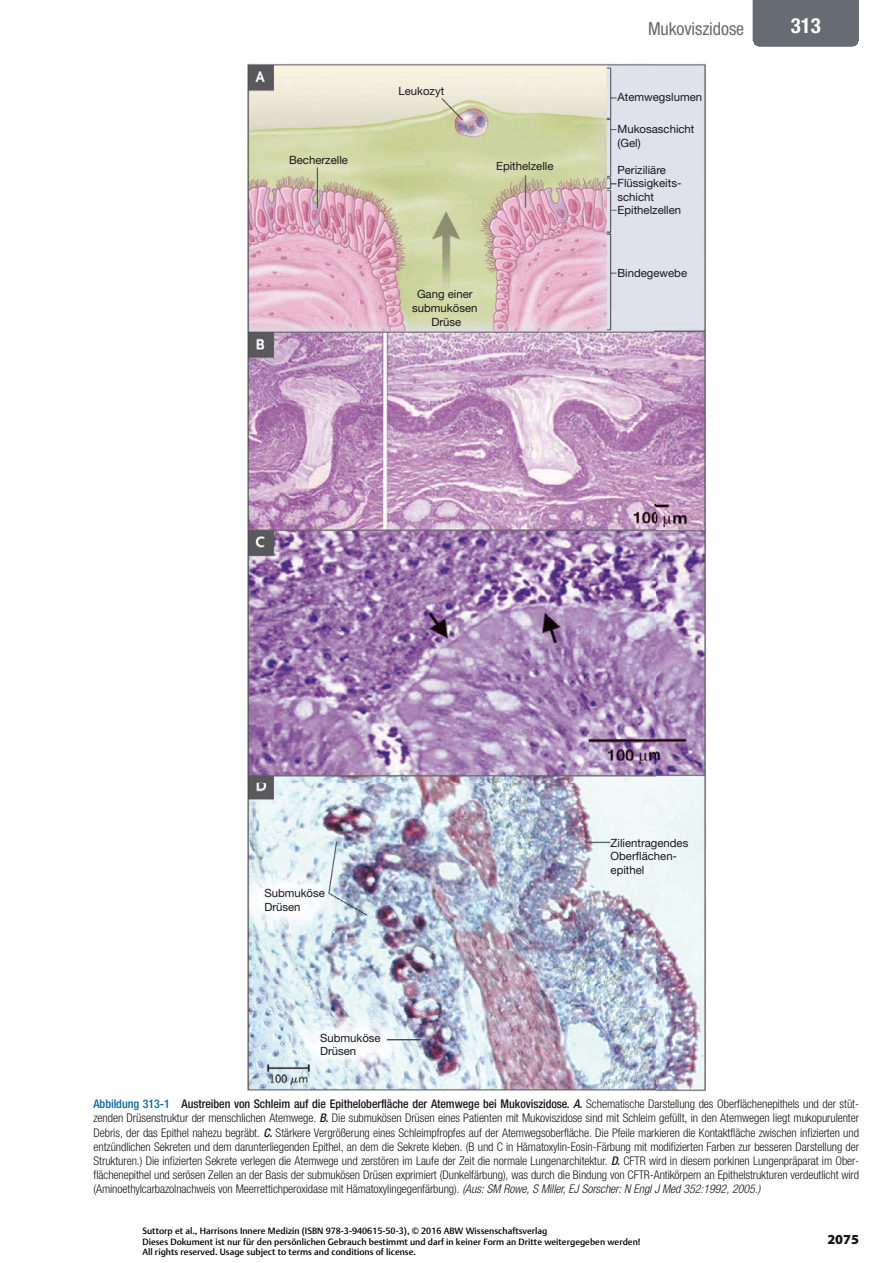
<style>
.page{position:relative;width:893px;height:1263px;background:#fff}
.page>*{position:absolute;margin:0;border:0;box-sizing:border-box;transform-origin:0 0}
.t1{font:20.85px "Adv T Tcf 59610 d.B";color:#fff}
.t2{font:18px "Adv T Tb 398 b 3 ea";color:#666c71}
.t3{font:13.8px "Adv OT2 bda 31 c 3.B";color:#1a171c}
.t4{font:12px/14.2px "Adv T Td 2 b 0 c 03 b";color:#1a171c;text-align:justify}
.t5{font:12px "Adv TT83 c 78 ee 2";color:#1a171c}
.t6{font:11.4px/13.6px "Helvetica Neue LT Com";color:#1a171c}
.t7{font:500 9px/10.8px "Thieme Argo 2011";color:#000}
.s1{color:#006ab2}
.s2{font-family:"Adv TT67 f 7990 f.I"}
.s3{font-family:"Adv T Td 2 b 0 c 03 b"}
.s4{font-family:"Adv T Tf 85747 c 7.I"}
</style>
<div class="page">
<img style="left:247px;top:63px;width:459px;height:1029px">
<div style="left:752px;top:0;width:107px;height:47px;background:#666c71"></div>
<p class="t6" style="left:289px;top:154px;width:60px">Becherzelle</p>
<p class="t6" style="left:398px;top:85px;width:47px">Leukozyt</p>
<p class="t6" style="left:496px;top:161px;width:59px">Epithelzelle</p>
<p class="t6" style="left:412px;top:289px;width:67px;text-align:center">Gang einer submukösen<br>Drüse</p>
<h2 class="t2" style="left:648px;top:22px;width:98px">Mukoviszidose</h2>
<h1 class="t1" style="left:791px;top:13px;width:32px">313</h1>
<p class="t6" style="left:617px;top:92px;width:86px">Atemwegslumen</p>
<p class="t6" style="left:617px;top:124px;width:79px">Mukosaschicht (Gel)</p>
<p class="t6" style="left:617px;top:164px;width:65px">Periziliäre<br>Flüssigkeits&shy;schicht</p>
<p class="t6" style="left:617px;top:204px;width:65px">Epithelzellen</p>
<p class="t6" style="left:617px;top:267px;width:71px">Bindegewebe</p>
<p class="t6" style="left:264px;top:887px;width:62px">Submuköse<br>Drüsen</p>
<p class="t6" style="left:320px;top:1032px;width:62px">Submuköse<br>Drüsen</p>
<p class="t6" style="left:611px;top:837px;width:79px">Zilientragendes<br>Oberflächen&shy;epithel</p>
<p class="t5" style="left:94px;top:1099px;width:767px"><span class="s1">Abbildung 313-1</span> Austreiben von Schleim auf die Epitheloberfläche der Atemwege bei Mukoviszidose. <span class="s2">A.</span> <span class="s3">Schematische Darstellung des Oberflächenepithels und der stüt-</span></p>
<p class="t4" style="left:94px;top:1112px;width:767px">zenden Drüsenstruktur der menschlichen Atemwege. <span class="s2">B.</span> Die submukösen Drüsen eines Patienten mit Mukoviszidose sind mit Schleim gefüllt, in den Atemwegen liegt mukopurulenter Debris, der das Epithel nahezu begräbt. <span class="s2">C.</span> Stärkere Vergrößerung eines Schleimpfropfes auf der Atemwegsoberfläche. Die Pfeile markieren die Kontaktfläche zwischen infizierten und entzündlichen Sekreten und dem darunterliegenden Epithel, an dem die Sekrete kleben. (B und C in Hämatoxylin-Eosin-Färbung mit modifizierten Farben zur besseren Darstellung der Strukturen.) Die infizierten Sekrete verlegen die Atemwege und zerstören im Laufe der Zeit die normale Lungenarchitektur. <span class="s2">D.</span> CFTR wird in diesem porkinen Lungenpräparat im Ober&shy;flächenepithel und serösen Zellen an der Basis der submukösen Drüsen exprimiert (Dunkelfärbung), was durch die Bindung von CFTR-Antikörpern an Epithelstrukturen verdeutlicht wird (Aminoethylcarbazolnachweis von Meerrettichperoxidase mit Hämatoxylingegenfärbung). <span class="s4">(Aus: SM Rowe, S Miller, EJ Sorscher: N Engl J Med 352:1992, 2005.)</span></p>
<p class="t3" style="left:827px;top:1232px;width:33px">2075</p>
<p class="t7" style="left:142px;top:1225px;width:500px">Suttorp et al., Harrisons Innere Medizin (ISBN 978-3-940615-50-3), © 2016 ABW Wissenschaftsverlag<br>Dieses Dokument ist nur für den persönlichen Gebrauch bestimmt und darf in keiner Form an Dritte weitergegeben werden!<br>All rights reserved. Usage subject to terms and conditions of license.</p>
</div>
